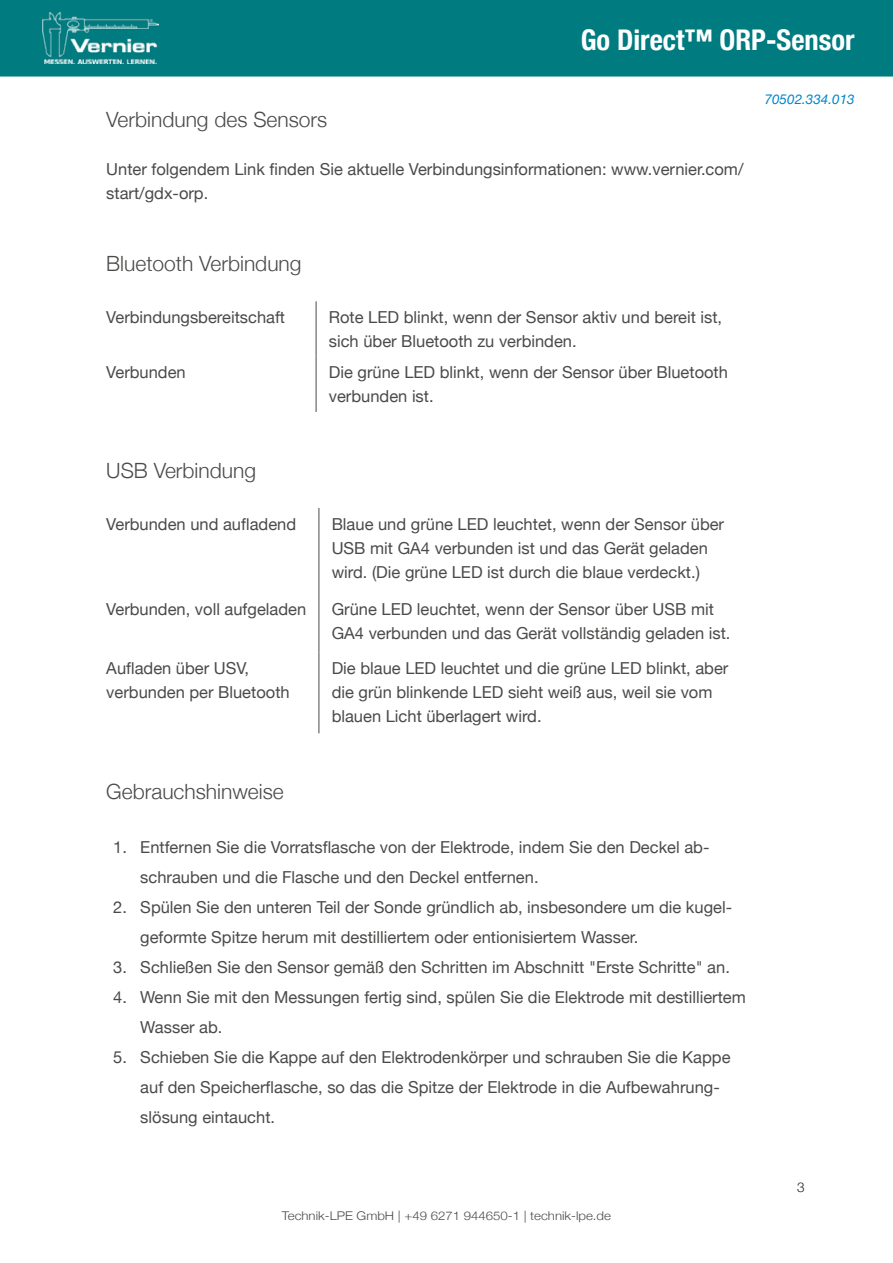
<style>
.page{position:relative;width:893px;height:1263px;background:#fff}
.page>*{position:absolute;margin:0;border:0;box-sizing:border-box;transform-origin:0 0}
.t1{font:700 condensed 28.5px "Helvetica Neue";color:#fff}
.t2{font:300 21px "Helvetica Neue";color:#4a4a49}
.t3{font:16.5px/24px "Helvetica Neue";color:#4a4a49}
.t4{font:italic 13.5px "Helvetica Neue";color:#0086ce}
.t5{font:300 13.5px "Helvetica Neue";color:#1d1d1b}
.t6{font:300 12px "Helvetica Neue";color:#4a4a49;scale:1.1 1}
</style>
<div class="page">
<div style="left:0;top:0;width:893px;height:77px;background:#007b80"></div>
<img style="left:43px;top:12px;width:116px;height:52px">
<hr style="left:316px;top:301px;width:1px;height:56px;background:#4a4a49">
<hr style="left:316px;top:357px;width:1px;height:55px;background:#4a4a49">
<hr style="left:319px;top:508px;width:1px;height:85px;background:#4a4a49">
<hr style="left:319px;top:593px;width:1px;height:59px;background:#4a4a49">
<hr style="left:319px;top:652px;width:1px;height:81px;background:#4a4a49">
<h1 class="t1" style="left:581px;top:16px;width:276px">Go Direct™ ORP-Sensor</h1>
<p class="t2" style="left:106px;top:103px;width:222px">Verbindung des Sensors</p>
<p class="t3" style="left:106px;top:158px;width:639px">Unter folgendem Link finden Sie aktuelle Verbindungsinformationen: www.vernier.com/ start/gdx-orp.</p>
<p class="t2" style="left:106px;top:247px;width:197px">Bluetooth Verbindung</p>
<p class="t3" style="left:106px;top:306px;width:180px">Verbindungsbereitschaft</p>
<p class="t3" style="left:329px;top:306px;width:395px">Rote LED blinkt, wenn der Sensor aktiv und bereit ist, sich über Bluetooth zu verbinden.</p>
<p class="t3" style="left:106px;top:361px;width:81px">Verbunden</p>
<p class="t3" style="left:329px;top:361px;width:401px">Die grüne LED blinkt, wenn der Sensor über Bluetooth verbunden ist.</p>
<p class="t4" style="left:765px;top:90px;width:92px">70502.334.013</p>
<p class="t2" style="left:106px;top:453px;width:151px">USB Verbindung</p>
<p class="t3" style="left:106px;top:513px;width:191px">Verbunden und aufladend</p>
<p class="t3" style="left:332px;top:513px;width:394px">Blaue und grüne LED leuchtet, wenn der Sensor über<br>USB mit GA4 verbunden ist und das Gerät geladen wird. (Die grüne LED ist durch die blaue verdeckt.)</p>
<p class="t3" style="left:106px;top:598px;width:201px">Verbunden, voll aufgeladen</p>
<p class="t3" style="left:332px;top:598px;width:400px">Grüne LED leuchtet, wenn der Sensor über USB mit<br>GA4 verbunden und das Gerät vollständig geladen ist.</p>
<p class="t3" style="left:106px;top:657px;width:185px">Aufladen über USV, verbunden per Bluetooth</p>
<p class="t3" style="left:332px;top:657px;width:398px">Die blaue LED leuchtet und die grüne LED blinkt, aber die grün blinkende LED sieht weiß aus, weil sie vom blauen Licht überlagert wird.</p>
<p class="t2" style="left:106px;top:775px;width:179px">Gebrauchshinweise</p>
<p class="t3" style="left:140px;top:833px;width:571px;line-height:30px;text-indent:-27px">1. Entfernen Sie die Vorratsflasche von der Elektrode, indem Sie den Deckel ab&shy;schrauben und die Flasche und den Deckel entfernen.</p>
<p class="t3" style="left:140px;top:893px;width:593px;line-height:30px;text-indent:-27px">2. Spülen Sie den unteren Teil der Sonde gründlich ab, insbesondere um die kugel&shy;geformte Spitze herum mit destilliertem oder entionisiertem Wasser.</p>
<p class="t3" style="left:113px;top:956px;width:618px">3. Schließen Sie den Sensor gemäß den Schritten im Abschnitt "Erste Schritte" an.</p>
<p class="t3" style="left:140px;top:983px;width:607px;line-height:30px;text-indent:-27px">4. Wenn Sie mit den Messungen fertig sind, spülen Sie die Elektrode mit destilliertem<br>Wasser ab.</p>
<p class="t3" style="left:140px;top:1043px;width:592px;line-height:30px;text-indent:-27px">5. Schieben Sie die Kappe auf den Elektrodenkörper und schrauben Sie die Kappe auf den Speicherflasche, so das die Spitze der Elektrode in die Aufbewahrung&shy;slösung eintaucht.</p>
<p class="t6" style="left:282px;top:1206px;width:301px">Technik-LPE GmbH +49 6271 944650-1 technik-lpe.de</p>
<p class="t5" style="left:797px;top:1177px;width:9px">3</p>
</div>
